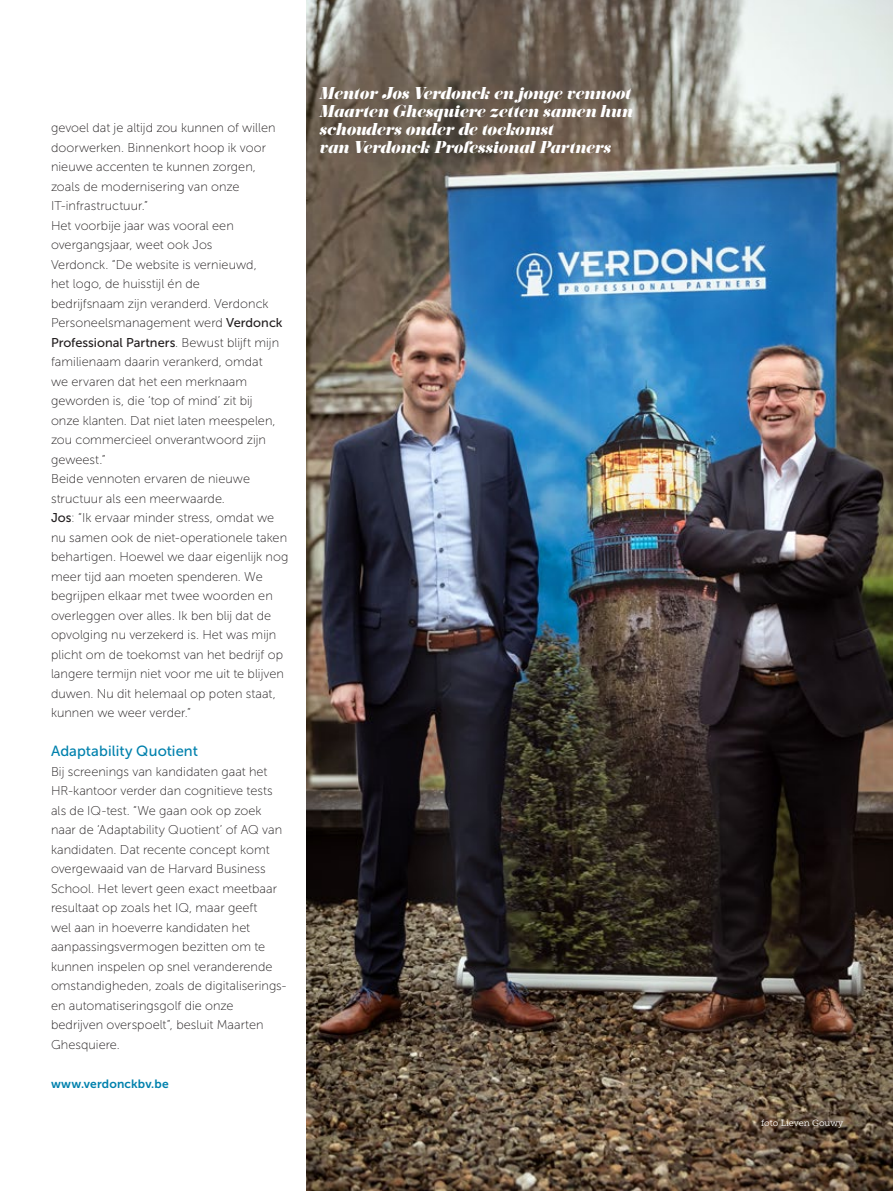
<style>
.page{position:relative;width:893px;height:1191px;background:#fff}
.page>*{position:absolute;margin:0;border:0;box-sizing:border-box;transform-origin:0 0}
._8__Opsomming{font:italic 15px/18px "Eloquent JF Pro";color:#fff;text-align:justify}
._6__Titel_in_body{font:14.7px "Museo Sans 500";letter-spacing:.005em;color:#0081ad}
._5__Body{font:12.75px/19.5px "Museo Sans 100";color:#231f20}
._7__Website{font:12px "Museo Sans 700";letter-spacing:.015em;color:#0081ad}
._7__Foto_beschrijvin{font:9px "Museo Slab 300";color:#fff}
.s1{font-family:"Museo Sans 500"}
</style>
<div class="page">
<img style="left:306px;top:0;width:587px;height:1191px">
<p class="_5__Body" style="left:51px;top:118px;width:226px">gevoel dat je altijd zou kunnen of willen doorwerken. Binnenkort hoop ik voor nieuwe accenten te kunnen zorgen, zoals de modernisering van onze IT-infrastructuur.”</p>
<p class="_5__Body" style="left:51px;top:216px;width:233px">Het voorbije jaar was vooral een overgangsjaar, weet ook Jos<br>Verdonck. “De website is vernieuwd,<br>het logo, de huisstijl én de<br>bedrijfsnaam zijn veranderd. Verdonck Personeelsmanagement werd <span class="s1">Verdonck Professional Partners</span>. Bewust blijft mijn familienaam daarin verankerd, omdat we ervaren dat het een merknaam geworden is, die ‘top of mind’ zit bij onze klanten. Dat niet laten meespelen, zou commercieel onverantwoord zijn geweest.”</p>
<p class="_5__Body" style="left:51px;top:469px;width:201px">Beide vennoten ervaren de nieuwe structuur als een meerwaarde.</p>
<p class="_5__Body" style="left:51px;top:508px;width:239px"><span class="s1">Jos</span>: “Ik ervaar minder stress, omdat we nu samen ook de niet-operationele taken behartigen. Hoewel we daar eigenlijk nog meer tijd aan moeten spenderen. We begrijpen elkaar met twee woorden en overleggen over alles. Ik ben blij dat de opvolging nu verzekerd is. Het was mijn plicht om de toekomst van het bedrijf op langere termijn niet voor me uit te blijven duwen. Nu dit helemaal op poten staat, kunnen we weer verder.”</p>
<p class="_6__Titel_in_body" style="left:51px;top:743px;width:149px">Adaptability Quotient</p>
<p class="_5__Body" style="left:51px;top:762px;width:237px">Bij screenings van kandidaten gaat het HR-kantoor verder dan cognitieve tests als de IQ-test. “We gaan ook op zoek naar de ‘Adaptability Quotient’ of AQ van kandidaten. Dat recente concept komt overgewaaid van de Harvard Business School. Het levert geen exact meetbaar resultaat op zoals het IQ, maar geeft<br>wel aan in hoeverre kandidaten het aanpassingsvermogen bezitten om te kunnen inspelen op snel veranderende omstandigheden, zoals de digitaliserings&shy;en automatiseringsgolf die onze bedrijven overspoelt”, besluit Maarten Ghesquiere.</p>
<p class="_7__Website" style="left:51px;top:1077px;width:119px">www.verdonckbv.be</p>
<p class="_8__Opsomming" style="left:319px;top:85px;width:315px">Mentor Jos Verdonck en jonge vennoot Maarten Ghesquiere zetten samen hun schouders onder de toekomst</p>
<p class="_8__Opsomming" style="left:319px;top:139px;width:293px">van Verdonck Professional Partners</p>
<p class="_7__Foto_beschrijvin" style="left:761px;top:1117px;width:84px">foto Lieven Gouwy</p>
</div>
